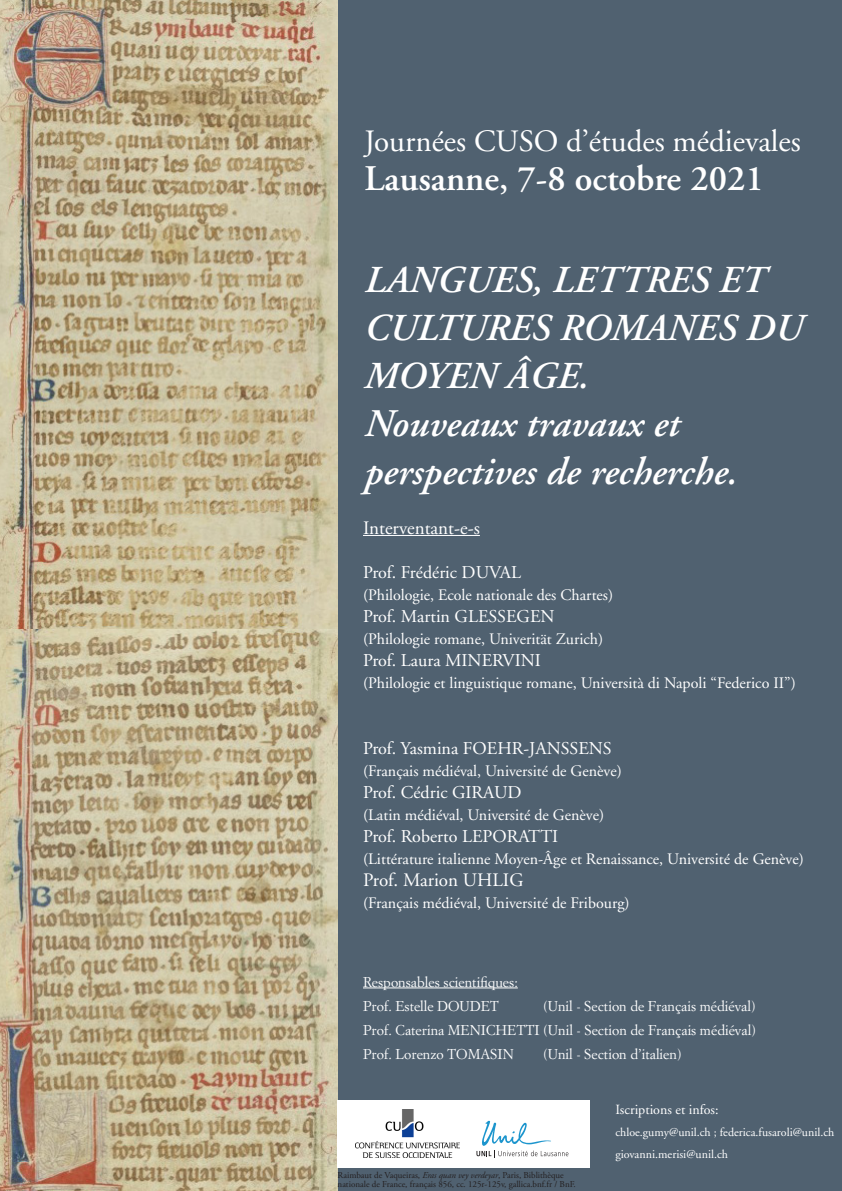
<style>
.page{position:relative;width:842px;height:1191px;background:#fff}
.page>*{position:absolute;margin:0;border:0;box-sizing:border-box;transform-origin:0 0}
._8_10_Biografia_HN{font:italic 600 39px/48px "Adobe Garamond";color:#fff}
._8_10_Biografia_HN-2{font:italic 600 38px/48px "Adobe Garamond";color:#fff}
._8_10_Biografia_HN-3{font:600 36px "Adobe Garamond";color:#fff}
._8_10_Biografia_HN-4{font:31px "Adobe Garamond";color:#fff}
._8_10_Biografia_HN-5{font:19px "Adobe Garamond";color:#fff}
._8_10_Biografia_HN-6{font:18px "Adobe Garamond";color:#fff}
._8_10_Biografia_HN-7{font:16px "Adobe Garamond";color:#fff}
._8_10_Biografia_HN-8{font:14px "Simoncini Garamond";color:#fff}
._8_10_Biografia_HN-9{font:14px "Adobe Garamond";color:#fff}
._8_10_Biografia_HN-10{font:12px/22px "Adobe Garamond";color:#fff}
._8_10_Biografia_HN-11{font:9px/9px "Adobe Garamond Pro";color:#231f20}
.s1{font-style:italic}
</style>
<div class="page">
<div style="left:326px;top:0;width:516px;height:1191px;background:#506170"></div>
<img style="left:0;top:0;width:338px;height:629px">
<img style="left:0;top:629px;width:338px;height:562px">
<hr style="left:363px;top:987px;width:155px;height:1px;background:#fff">
<hr style="left:363px;top:535px;width:117px;height:1px;background:#fff">
<div style="left:338px;top:1100px;width:252px;height:68px;background:#fff"></div>
<svg style="left:476px;top:1120px;width:92px;height:38px"></svg>
<img style="left:356px;top:1109px;width:103px;height:48px">
<p class="_8_10_Biografia_HN-4" style="left:364px;top:125px;width:438px">Journées CUSO d’études médievales</p>
<p class="_8_10_Biografia_HN-3" style="left:364px;top:159px;width:401px">Lausanne, 7-8 octobre 2021</p>
<p class="_8_10_Biografia_HN-2" style="left:363px;top:257px;width:439px">LANGUES, LETTRES ET<br>CULTURES ROMANES DU<br>MOYEN ÂGE.</p>
<p class="_8_10_Biografia_HN" style="left:363px;top:401px;width:375px">Nouveaux travaux et perspectives de recherche.</p>
<p class="_8_10_Biografia_HN-5" style="left:363px;top:517px;width:118px">Interventant-e-s</p>
<p class="_8_10_Biografia_HN-6" style="left:363px;top:562px;width:160px">Prof. Frédéric DUVAL</p>
<p class="_8_10_Biografia_HN-7" style="left:363px;top:586px;width:252px">(Philologie, Ecole nationale des Chartes)</p>
<p class="_8_10_Biografia_HN-6" style="left:363px;top:606px;width:193px">Prof. Martin GLESSEGEN</p>
<p class="_8_10_Biografia_HN-7" style="left:363px;top:630px;width:242px">(Philologie romane, Univerität Zurich)</p>
<p class="_8_10_Biografia_HN-6" style="left:363px;top:650px;width:179px">Prof. Laura MINERVINI</p>
<p class="_8_10_Biografia_HN-7" style="left:363px;top:674px;width:434px">(Philologie et linguistique romane, Università di Napoli “Federico II”)</p>
<p class="_8_10_Biografia_HN-6" style="left:363px;top:738px;width:250px">Prof. Yasmina FOEHR-JANSSENS</p>
<p class="_8_10_Biografia_HN-7" style="left:363px;top:762px;width:260px">(Français médiéval, Université de Genève)</p>
<p class="_8_10_Biografia_HN-6" style="left:363px;top:782px;width:160px">Prof. Cédric GIRAUD</p>
<p class="_8_10_Biografia_HN-7" style="left:363px;top:806px;width:243px">(Latin médiéval, Université de Genève)</p>
<p class="_8_10_Biografia_HN-6" style="left:363px;top:826px;width:197px">Prof. Roberto LEPORATTI</p>
<p class="_8_10_Biografia_HN-7" style="left:363px;top:850px;width:442px">(Littérature italienne Moyen-Âge et Renaissance, Université de Genève)</p>
<p class="_8_10_Biografia_HN-5" style="left:363px;top:869px;width:162px">Prof. Marion UHLIG</p>
<p class="_8_10_Biografia_HN-7" style="left:363px;top:894px;width:268px">(Français médiéval, Université de Fribourg)</p>
<p class="_8_10_Biografia_HN-8" style="left:363px;top:973px;width:156px">Responsables scientifiques:</p>
<p class="_8_10_Biografia_HN-8" style="left:363px;top:997px;width:138px">Prof. Estelle DOUDET</p>
<p class="_8_10_Biografia_HN-8" style="left:543px;top:997px;width:214px">(Unil - Section de Français médiéval)</p>
<p class="_8_10_Biografia_HN-8" style="left:363px;top:1021px;width:394px">Prof. Caterina MENICHETTI (Unil - Section de Français médiéval)</p>
<p class="_8_10_Biografia_HN-8" style="left:363px;top:1045px;width:152px">Prof. Lorenzo TOMASIN</p>
<p class="_8_10_Biografia_HN-8" style="left:543px;top:1045px;width:140px">(Unil - Section d’italien)</p>
<p class="_8_10_Biografia_HN-11" style="left:338px;top:1171px;width:239px">Raimbaut de Vaqueiras, <span class="s1">Eras quan vey verdeyar</span>, Paris, Biblithèque nationale de France, français 856, cc. 125r-125v, gallica.bnf.fr / BnF.</p>
<p class="_8_10_Biografia_HN-9" style="left:615px;top:1102px;width:105px">Iscriptions et infos:</p>
<p class="_8_10_Biografia_HN-10" style="left:615px;top:1121px;width:220px">chloe.gumy@unil.ch ; federica.fusaroli@unil.ch giovanni.merisi@unil.ch</p>
</div>
